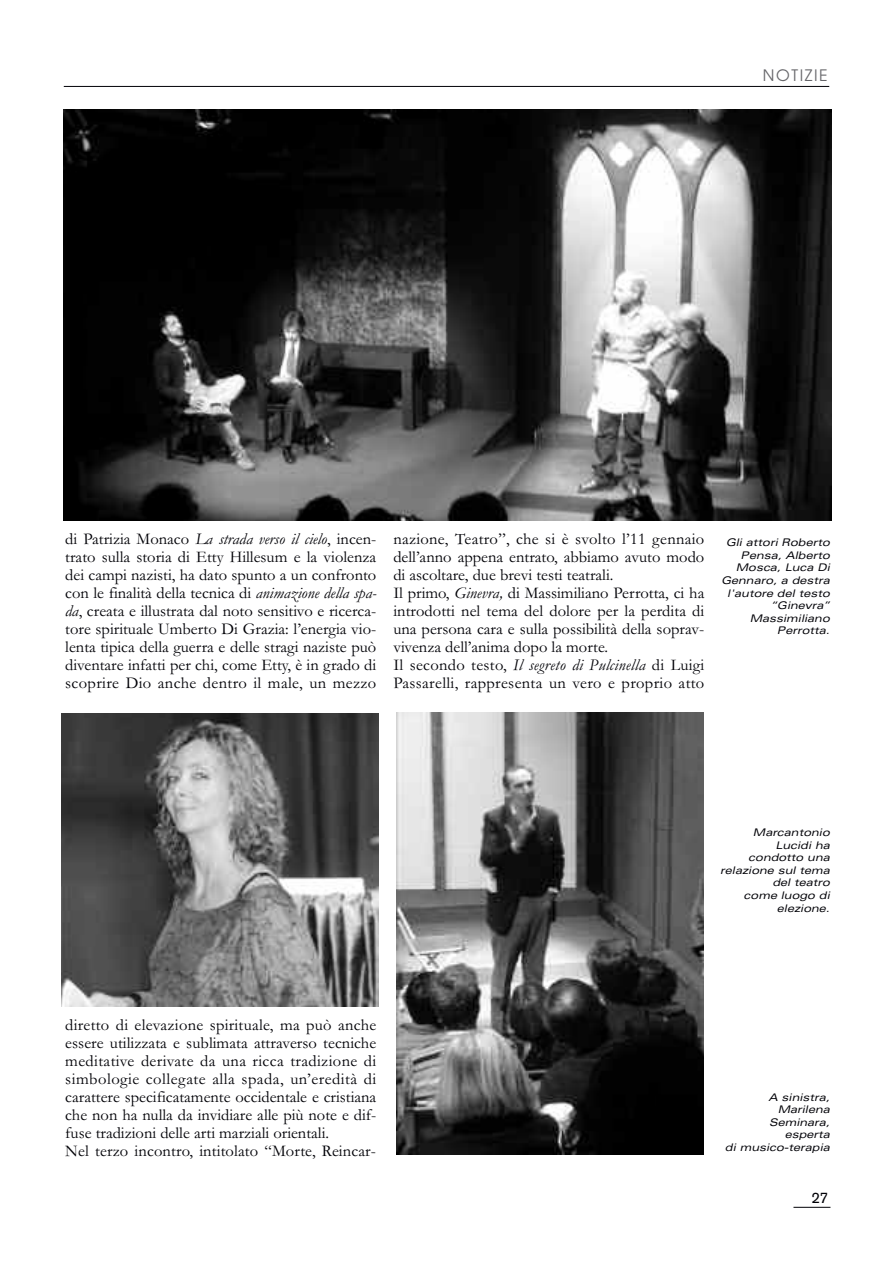
<style>
.page{position:relative;width:893px;height:1263px;background:#fff}
.page>*{position:absolute;margin:0;border:0;box-sizing:border-box;transform-origin:0 0}
.t1{font:16.5px/18px "Garamond";letter-spacing:.005em;color:#000006}
.t2{font:15.75px "Avant Garde";letter-spacing:.105em;color:#66666a}
.t3{font:15px "Akzidenz Grotesk";color:#000006}
.t4{font:italic expanded 10.5px/12.6px "Univers";color:#000006;text-align:right}
.s1{font-style:italic}
</style>
<div class="page">
<hr style="left:64px;top:86px;width:765px;height:1px;background:#000006">
<hr style="left:793px;top:1207px;width:37px;height:1px;background:#000006">
<img style="left:64px;top:109px;width:767px;height:411px">
<img style="left:396px;top:712px;width:308px;height:442px">
<img style="left:62px;top:714px;width:316px;height:292px">
<p class="t2" style="left:763px;top:66px;width:66px">NOTIZIE</p>
<p class="t1" style="left:65px;top:530px;width:313px;text-align:justify">di Patrizia Monaco <span class="s1">La strada verso il cielo</span>, incen&shy;trato sulla storia di Etty Hillesum e la violenza dei campi nazisti, ha dato spunto a un confronto con le finalità della tecnica di <span class="s1">animazione della spa&shy;da</span>, creata e illustrata dal noto sensitivo e ricerca&shy;tore spirituale Umberto Di Grazia: l’energia vio&shy;lenta tipica della guerra e delle stragi naziste può diventare infatti per chi, come Etty, è in grado di scoprire Dio anche dentro il male, un mezzo</p>
<p class="t1" style="left:393px;top:530px;width:313px">nazione, Teatro”, che si è svolto l’11 gennaio dell’anno appena entrato, abbiamo avuto modo di ascoltare, due brevi testi teatrali.<br>Il primo, <span class="s1">Ginevra,</span> di Massimiliano Perrotta, ci ha introdotti nel tema del dolore per la perdita di una persona cara e sulla possibilità della soprav&shy;vivenza dell’anima dopo la morte.<br>Il secondo testo, <span class="s1">Il segreto di Pulcinella</span> di Luigi Passarelli, rappresenta un vero e proprio atto</p>
<p class="t4" style="left:721px;top:537px;width:110px">Gli attori Roberto<br>Pensa, Alberto<br>Mosca, Luca Di<br>Gennaro, a destra l'autore del testo “Ginevra”<br>Massimiliano<br>Perrotta.</p>
<p class="t1" style="left:65px;top:1016px;width:313px">diretto di elevazione spirituale, ma può anche essere utilizzata e sublimata attraverso tecniche meditative derivate da una ricca tradizione di simbologie collegate alla spada, un’eredità di carattere specificatamente occidentale e cristiana che non ha nulla da invidiare alle più note e dif&shy;fuse tradizioni delle arti marziali orientali.<br>Nel terzo incontro, intitolato “Morte, Reincar-</p>
<p class="t4" style="left:720px;top:827px;width:111px">Marcantonio<br>Lucidi ha condotto una relazione sul tema del teatro<br>come luogo di elezione.</p>
<p class="t4" style="left:725px;top:1091px;width:106px">A sinistra,<br>Marilena<br>Seminara, esperta<br>di musico-terapia</p>
<p class="t3" style="left:812px;top:1192px;width:18px">27</p>
</div>
